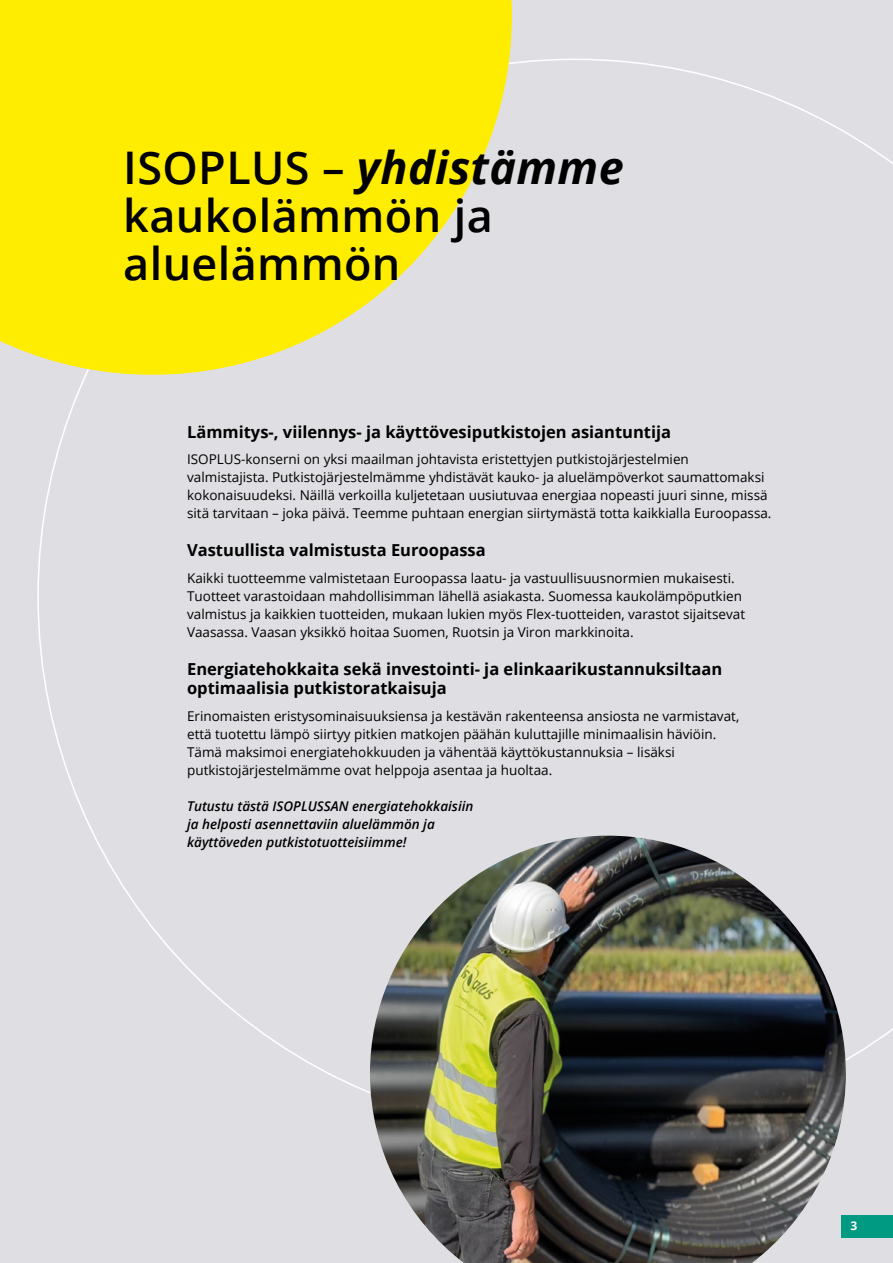
<style>
.page{position:relative;width:893px;height:1263px;background:#dfdfe3}
.page>*{position:absolute;margin:0;border:0;box-sizing:border-box;transform-origin:0 0}
.t1{font:600 45px/48px "Open Sans";letter-spacing:.01em;color:#000}
.t2{font:700 16.5px/19.8px "Open Sans";color:#000}
.t3{font:13.5px/18px "Open Sans";color:#000}
.t4{font:italic 600 13.5px/18px "Open Sans";color:#000}
.t5{font:700 12px "Open Sans";color:#fff}
.s1{font-weight:700;font-style:italic}
</style>
<div class="page">
<div style="left:842px;top:1215px;width:51px;height:22px;background:#009982"></div>
<svg style="left:0;top:0;width:512px;height:375px;background:#faea20"></svg>
<img style="left:370px;top:836px;width:476px;height:427px">
<img style="left:37px;top:612px;width:15px;height:108px">
<h1 class="t1" style="left:123px;top:143px;width:502px">ISOPLUS – <span class="s1">yhdistämme </span>kaukolämmön ja aluelämmön</h1>
<p class="t2" style="left:187px;top:422px;width:485px">Lämmitys-, viilennys- ja käyttövesiputkistojen asiantuntija</p>
<p class="t3" style="left:187px;top:450px;width:586px">ISOPLUS-konserni on yksi maailman johtavista eristettyjen putkistojärjestelmien valmistajista. Putkistojärjestelmämme yhdistävät kauko- ja aluelämpöverkot saumattomaksi kokonaisuudeksi. Näillä verkoilla kuljetetaan uusiutuvaa energiaa nopeasti juuri sinne, missä sitä tarvitaan – joka päivä. Teemme puhtaan energian siirtymästä totta kaikkialla Euroopassa.</p>
<p class="t2" style="left:187px;top:540px;width:300px">Vastuullista valmistusta Euroopassa</p>
<p class="t3" style="left:187px;top:568px;width:559px">Kaikki tuotteemme valmistetaan Euroopassa laatu- ja vastuullisuusnormien mukaisesti.<br>Tuotteet varastoidaan mahdollisimman lähellä asiakasta. Suomessa kaukolämpöputkien valmistus ja kaikkien tuotteiden, mukaan lukien myös Flex-tuotteiden, varastot sijaitsevat Vaasassa. Vaasan yksikkö hoitaa Suomen, Ruotsin ja Viron markkinoita.</p>
<p class="t2" style="left:187px;top:658px;width:537px">Energiatehokkaita sekä investointi- ja elinkaarikustannuksiltaan optimaalisia putkistoratkaisuja</p>
<p class="t3" style="left:187px;top:706px;width:554px">Erinomaisten eristysominaisuuksiensa ja kestävän rakenteensa ansiosta ne varmistavat, että tuotettu lämpö siirtyy pitkien matkojen päähän kuluttajille minimaalisin häviöin.<br>Tämä maksimoi energiatehokkuuden ja vähentää käyttökustannuksia – lisäksi putkistojärjestelmämme ovat helppoja asentaa ja huoltaa.</p>
<p class="t4" style="left:187px;top:797px;width:288px">Tutustu tästä ISOPLUSSAN energiatehokkaisiin ja helposti asennettaviin aluelämmön ja käyttöveden putkistotuotteisiimme!</p>
<p class="t5" style="left:850px;top:1217px;width:8px">3</p>
</div>
